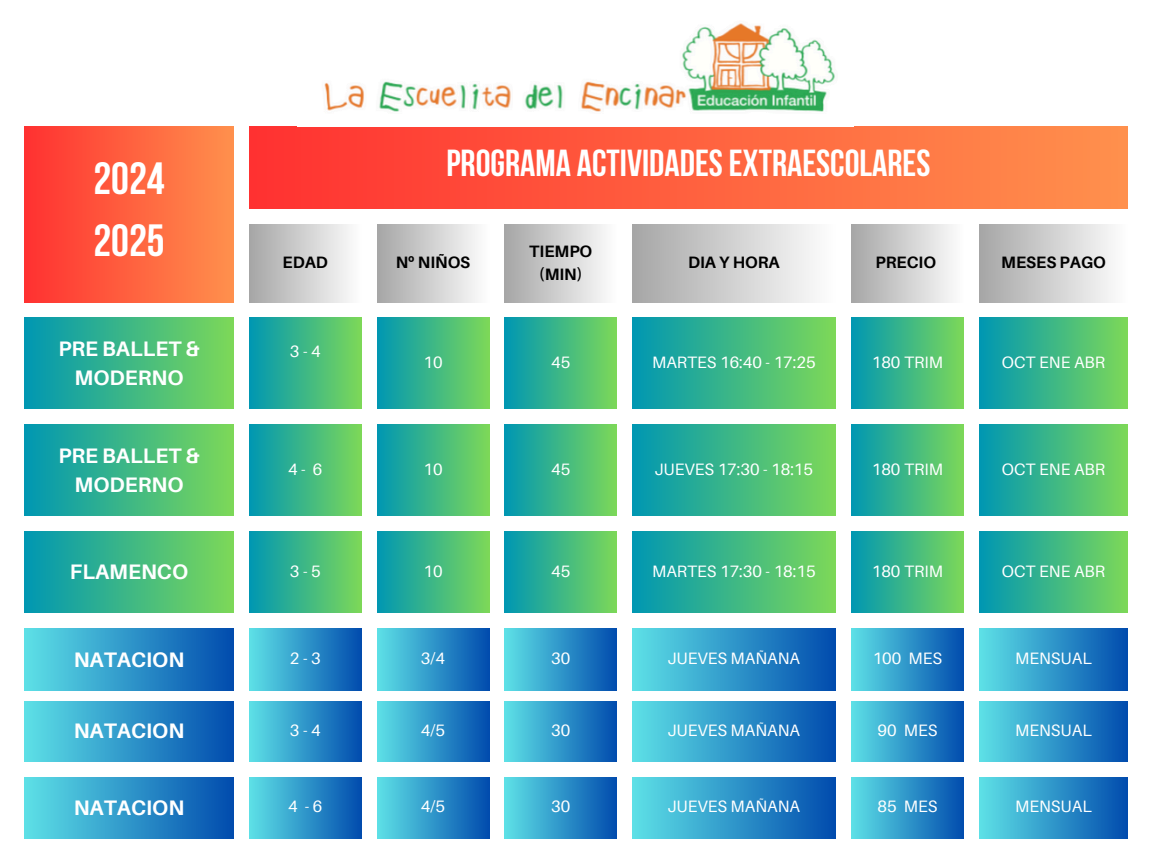
<style>
.page{position:relative;width:1152px;height:864px;background:#fff}
.page>*{position:absolute;margin:0;border:0;box-sizing:border-box;transform-origin:0 0}
.t1{font:700 45px "Bebas Neue";color:#fff}
.t2{font:700 37.5px "Bebas Neue";color:#fff}
.t3{font:700 21px/29.2px "Aileron";color:#fff;text-align:center}
.t4{font:16.5px "Aileron";color:#fff}
.t5{font:700 16.5px/22.5px "Aileron";color:#000;text-align:center}
.s1{font-family:"Noto Sans"}
</style>
<div class="page">
<div style="left:25px;top:127px;width:209px;height:175px;background:linear-gradient(to right,#ff3131,#ff904d)"></div>
<div style="left:249px;top:127px;width:878px;height:82px;background:linear-gradient(to right,#ff3131,#ff904d)"></div>
<div style="left:249px;top:224px;width:112px;height:78px;background:linear-gradient(to right,#a6a6a6,#fdfdfd)"></div>
<div style="left:377px;top:224px;width:112px;height:78px;background:linear-gradient(to right,#a6a6a6,#fdfdfd)"></div>
<div style="left:505px;top:224px;width:112px;height:78px;background:linear-gradient(to right,#a6a6a6,#fdfdfd)"></div>
<div style="left:633px;top:224px;width:202px;height:78px;background:linear-gradient(to right,#a6a6a6,#fefefe)"></div>
<div style="left:851px;top:224px;width:113px;height:78px;background:linear-gradient(to right,#a6a6a6,#fefefe)"></div>
<div style="left:980px;top:224px;width:147px;height:78px;background:linear-gradient(to right,#a6a6a6,#fefefe)"></div>
<div style="left:25px;top:318px;width:209px;height:91px;background:linear-gradient(to right,#0097b2,#7dd858)"></div>
<div style="left:249px;top:318px;width:112px;height:91px;background:linear-gradient(to right,#0097b2,#7bd759)"></div>
<div style="left:377px;top:318px;width:112px;height:91px;background:linear-gradient(to right,#0097b2,#7bd759)"></div>
<div style="left:505px;top:318px;width:112px;height:91px;background:linear-gradient(to right,#0097b2,#7bd759)"></div>
<div style="left:633px;top:318px;width:202px;height:91px;background:linear-gradient(to right,#0097b2,#7cd858)"></div>
<div style="left:851px;top:318px;width:113px;height:91px;background:linear-gradient(to right,#0097b2,#7cd858)"></div>
<div style="left:980px;top:318px;width:147px;height:91px;background:linear-gradient(to right,#0097b2,#7cd858)"></div>
<div style="left:25px;top:425px;width:209px;height:91px;background:linear-gradient(to right,#0097b2,#7dd858)"></div>
<div style="left:249px;top:425px;width:112px;height:91px;background:linear-gradient(to right,#0097b2,#7bd759)"></div>
<div style="left:377px;top:425px;width:112px;height:91px;background:linear-gradient(to right,#0097b2,#7bd759)"></div>
<div style="left:505px;top:425px;width:112px;height:91px;background:linear-gradient(to right,#0097b2,#7bd759)"></div>
<div style="left:633px;top:425px;width:202px;height:91px;background:linear-gradient(to right,#0097b2,#7cd858)"></div>
<div style="left:851px;top:425px;width:113px;height:91px;background:linear-gradient(to right,#0097b2,#7cd858)"></div>
<div style="left:980px;top:425px;width:147px;height:91px;background:linear-gradient(to right,#0097b2,#7cd858)"></div>
<div style="left:25px;top:532px;width:209px;height:81px;background:linear-gradient(to right,#0097b2,#7dd858)"></div>
<div style="left:249px;top:532px;width:112px;height:81px;background:linear-gradient(to right,#0097b2,#7bd759)"></div>
<div style="left:377px;top:532px;width:112px;height:81px;background:linear-gradient(to right,#0097b2,#7bd759)"></div>
<div style="left:505px;top:532px;width:112px;height:81px;background:linear-gradient(to right,#0097b2,#7bd759)"></div>
<div style="left:633px;top:532px;width:202px;height:81px;background:linear-gradient(to right,#0097b2,#7cd858)"></div>
<div style="left:851px;top:532px;width:113px;height:81px;background:linear-gradient(to right,#0097b2,#7cd858)"></div>
<div style="left:980px;top:532px;width:147px;height:81px;background:linear-gradient(to right,#0097b2,#7cd858)"></div>
<div style="left:25px;top:628px;width:209px;height:62px;background:linear-gradient(to right,#5de0e6,#014bad)"></div>
<div style="left:249px;top:628px;width:112px;height:62px;background:linear-gradient(to right,#5de0e6,#024eae)"></div>
<div style="left:377px;top:628px;width:112px;height:62px;background:linear-gradient(to right,#5de0e6,#024dae)"></div>
<div style="left:505px;top:628px;width:112px;height:62px;background:linear-gradient(to right,#5de0e6,#024dae)"></div>
<div style="left:633px;top:628px;width:202px;height:62px;background:linear-gradient(to right,#5de0e6,#024cae)"></div>
<div style="left:851px;top:628px;width:113px;height:62px;background:linear-gradient(to right,#5de0e6,#014cae)"></div>
<div style="left:980px;top:628px;width:147px;height:62px;background:linear-gradient(to right,#5de0e6,#014cae)"></div>
<img style="left:324px;top:23px;width:511px;height:89px">
<div style="left:25px;top:701px;width:209px;height:61px;background:linear-gradient(to right,#5de0e6,#014bad)"></div>
<div style="left:249px;top:701px;width:112px;height:61px;background:linear-gradient(to right,#5de0e6,#024eae)"></div>
<div style="left:377px;top:701px;width:112px;height:61px;background:linear-gradient(to right,#5de0e6,#024dae)"></div>
<div style="left:505px;top:701px;width:112px;height:61px;background:linear-gradient(to right,#5de0e6,#024dae)"></div>
<div style="left:633px;top:701px;width:202px;height:61px;background:linear-gradient(to right,#5de0e6,#024cae)"></div>
<div style="left:851px;top:701px;width:113px;height:61px;background:linear-gradient(to right,#5de0e6,#014cae)"></div>
<div style="left:980px;top:701px;width:147px;height:61px;background:linear-gradient(to right,#5de0e6,#014cae)"></div>
<div style="left:25px;top:778px;width:209px;height:60px;background:linear-gradient(to right,#5de0e6,#014bad)"></div>
<div style="left:249px;top:778px;width:112px;height:60px;background:linear-gradient(to right,#5de0e6,#024eae)"></div>
<div style="left:377px;top:778px;width:112px;height:60px;background:linear-gradient(to right,#5de0e6,#024dae)"></div>
<div style="left:505px;top:778px;width:112px;height:60px;background:linear-gradient(to right,#5de0e6,#024dae)"></div>
<div style="left:633px;top:778px;width:202px;height:60px;background:linear-gradient(to right,#5de0e6,#024cae)"></div>
<div style="left:851px;top:778px;width:113px;height:60px;background:linear-gradient(to right,#5de0e6,#014cae)"></div>
<div style="left:980px;top:778px;width:147px;height:60px;background:linear-gradient(to right,#5de0e6,#014cae)"></div>
<p class="t1" style="left:93px;top:160px;width:73px">2024</p>
<p class="t1" style="left:93px;top:222px;width:73px">2025</p>
<p class="t2" style="left:446px;top:148px;width:486px">PROGRAMA ACTIVIDADESEXTRAESCOLARES</p>
<p class="t5" style="left:283px;top:251px;width:47px">EDAD</p>
<p class="t5" style="left:396px;top:251px;width:76px">N<span class="s1">º</span> NIÑOS</p>
<p class="t5" style="left:529px;top:240px;width:64px">TIEMPO (MIN)</p>
<p class="t5" style="left:688px;top:251px;width:93px">DIA Y HORA</p>
<p class="t5" style="left:876px;top:251px;width:62px">PRECIO</p>
<p class="t5" style="left:1001px;top:251px;width:106px">MESES PAGO</p>
<p class="t3" style="left:58px;top:334px;width:143px">PRE BALLET &amp;<br>MODERNO</p>
<p class="t4" style="left:290px;top:341px;width:32px">3-4</p>
<p class="t4" style="left:423px;top:352px;width:21px">10</p>
<p class="t4" style="left:551px;top:352px;width:21px">45</p>
<p class="t4" style="left:652px;top:352px;width:165px">MARTES 16:40 - 17:25</p>
<p class="t4" style="left:872px;top:352px;width:73px">180 TRIM</p>
<p class="t4" style="left:1002px;top:352px;width:105px">OCT ENE ABR</p>
<p class="t3" style="left:58px;top:441px;width:143px">PRE BALLET &amp;<br>MODERNO</p>
<p class="t4" style="left:288px;top:459px;width:36px">4-6</p>
<p class="t4" style="left:423px;top:459px;width:21px">10</p>
<p class="t4" style="left:551px;top:459px;width:21px">45</p>
<p class="t4" style="left:655px;top:459px;width:160px">JUEVES 17:30 - 18:15</p>
<p class="t4" style="left:872px;top:459px;width:73px">180 TRIM</p>
<p class="t4" style="left:1002px;top:459px;width:105px">OCT ENE ABR</p>
<p class="t3" style="left:70px;top:556px;width:120px">FLAMENCO</p>
<p class="t4" style="left:290px;top:561px;width:32px">3-5</p>
<p class="t4" style="left:423px;top:561px;width:21px">10</p>
<p class="t4" style="left:551px;top:561px;width:21px">45</p>
<p class="t4" style="left:652px;top:561px;width:165px">MARTES 17:30 - 18:15</p>
<p class="t4" style="left:872px;top:561px;width:73px">180 TRIM</p>
<p class="t4" style="left:1002px;top:561px;width:105px">OCT ENE ABR</p>
<p class="t3" style="left:74px;top:644px;width:112px">NATACION</p>
<p class="t4" style="left:290px;top:648px;width:32px">2-3</p>
<p class="t4" style="left:421px;top:648px;width:26px">3/4</p>
<p class="t4" style="left:551px;top:648px;width:21px">30</p>
<p class="t4" style="left:668px;top:648px;width:134px">JUEVES MAÑANA</p>
<p class="t4" style="left:873px;top:648px;width:71px">100 MES</p>
<p class="t4" style="left:1015px;top:648px;width:78px">MENSUAL</p>
<p class="t3" style="left:74px;top:716px;width:112px">NATACION</p>
<p class="t4" style="left:290px;top:720px;width:32px">3-4</p>
<p class="t4" style="left:421px;top:720px;width:26px">4/5</p>
<p class="t4" style="left:551px;top:720px;width:21px">30</p>
<p class="t4" style="left:668px;top:720px;width:134px">JUEVES MAÑANA</p>
<p class="t4" style="left:877px;top:720px;width:61px">90 MES</p>
<p class="t4" style="left:1015px;top:720px;width:78px">MENSUAL</p>
<p class="t3" style="left:74px;top:792px;width:112px">NATACION</p>
<p class="t4" style="left:288px;top:796px;width:36px">4-6</p>
<p class="t4" style="left:421px;top:796px;width:26px">4/5</p>
<p class="t4" style="left:551px;top:796px;width:21px">30</p>
<p class="t4" style="left:668px;top:796px;width:134px">JUEVES MAÑANA</p>
<p class="t4" style="left:877px;top:796px;width:61px">85 MES</p>
<p class="t4" style="left:1015px;top:796px;width:78px">MENSUAL</p>
</div>
